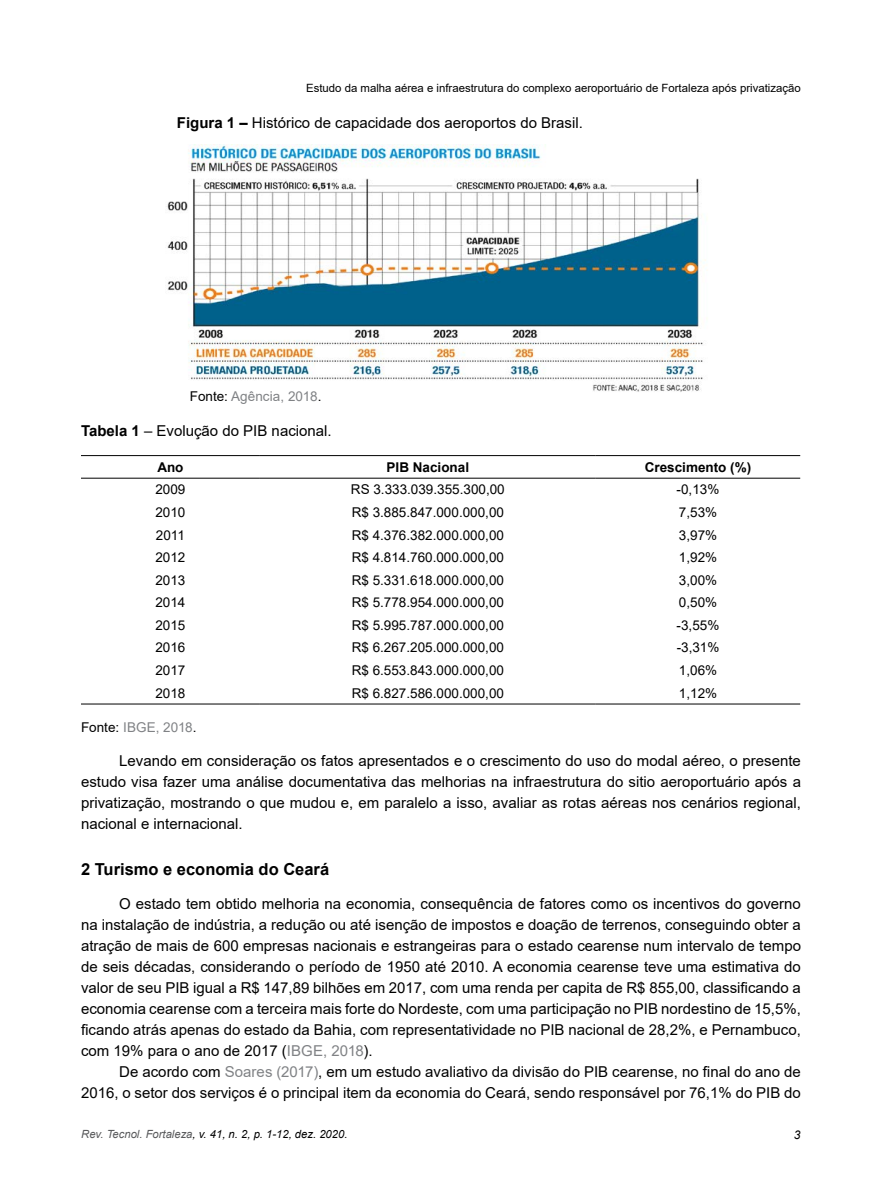
<style>
.page{position:relative;width:882px;height:1188px;background:#fff}
.page>*{position:absolute;margin:0;border:0;box-sizing:border-box;transform-origin:0 0}
.t1{font:700 16.5px "Arial";color:#000}
.t2{font:15px/21px "Arial";color:#000;text-align:justify}
.t3{font:13.5px "Arial";color:#000}
.t4{font:13.5px "Arial";color:#808285}
.t5{font:700 13.5px "Arial";color:#000}
.t6{font:italic 12px "Arial";color:#000}
.t7{font:11.4px "Arial";color:#000}
.t8{font:italic 11.25px "Arial";color:#000}
.s1{font-weight:700}
.s2{color:#000}
.s3{color:#808285}
.s4{color:#58595b}
</style>
<div class="page">
<img style="left:167px;top:144px;width:539px;height:248px">
<hr style="left:81px;top:455px;width:179px;height:1px;background:#000">
<hr style="left:260px;top:455px;width:336px;height:1px;background:#000">
<hr style="left:596px;top:455px;width:204px;height:1px;background:#000">
<hr style="left:81px;top:478px;width:179px;height:1px;background:#000">
<hr style="left:260px;top:478px;width:336px;height:1px;background:#000">
<hr style="left:596px;top:478px;width:204px;height:1px;background:#000">
<hr style="left:81px;top:704px;width:179px;height:1px;background:#000">
<hr style="left:260px;top:704px;width:336px;height:1px;background:#000">
<hr style="left:596px;top:704px;width:204px;height:1px;background:#000">
<p class="t7" style="left:306px;top:80px;width:496px">Estudo da malha aérea e infraestrutura do complexo aeroportuário de Fortaleza após privatização</p>
<p class="t2" style="left:177px;top:112px;width:407px"><span class="s1">Figura 1 –</span> Histórico de capacidade dos aeroportos do Brasil.</p>
<p class="t4" style="left:190px;top:387px;width:133px"><span class="s2">Fonte:</span> Agência, 2018<span class="s2">.</span></p>
<p class="t2" style="left:81px;top:421px;width:252px"><span class="s1">Tabela 1</span> – Evolução do PIB nacional.</p>
<p class="t5" style="left:157px;top:458px;width:28px">Ano</p>
<p class="t5" style="left:387px;top:458px;width:84px">PIB Nacional</p>
<p class="t5" style="left:645px;top:458px;width:108px">Crescimento (%)</p>
<p class="t3" style="left:155px;top:480px;width:32px">2009</p>
<p class="t3" style="left:351px;top:480px;width:155px">RS 3.333.039.355.300,00</p>
<p class="t3" style="left:677px;top:480px;width:44px">-0,13%</p>
<p class="t3" style="left:155px;top:503px;width:32px">2010</p>
<p class="t3" style="left:352px;top:503px;width:154px">R$ 3.885.847.000.000,00</p>
<p class="t3" style="left:679px;top:503px;width:40px">7,53%</p>
<p class="t3" style="left:156px;top:526px;width:31px">2011</p>
<p class="t3" style="left:352px;top:526px;width:154px">R$ 4.376.382.000.000,00</p>
<p class="t3" style="left:679px;top:526px;width:40px">3,97%</p>
<p class="t3" style="left:155px;top:548px;width:32px">2012</p>
<p class="t3" style="left:352px;top:548px;width:154px">R$ 4.814.760.000.000,00</p>
<p class="t3" style="left:679px;top:548px;width:40px">1,92%</p>
<p class="t3" style="left:155px;top:571px;width:32px">2013</p>
<p class="t3" style="left:352px;top:571px;width:154px">R$ 5.331.618.000.000,00</p>
<p class="t3" style="left:679px;top:571px;width:40px">3,00%</p>
<p class="t3" style="left:155px;top:593px;width:32px">2014</p>
<p class="t3" style="left:352px;top:593px;width:154px">R$ 5.778.954.000.000,00</p>
<p class="t3" style="left:679px;top:593px;width:40px">0,50%</p>
<p class="t3" style="left:155px;top:616px;width:32px">2015</p>
<p class="t3" style="left:352px;top:616px;width:154px">R$ 5.995.787.000.000,00</p>
<p class="t3" style="left:677px;top:616px;width:44px">-3,55%</p>
<p class="t3" style="left:155px;top:638px;width:32px">2016</p>
<p class="t3" style="left:352px;top:638px;width:154px">R$ 6.267.205.000.000,00</p>
<p class="t3" style="left:677px;top:638px;width:44px">-3,31%</p>
<p class="t3" style="left:155px;top:661px;width:32px">2017</p>
<p class="t3" style="left:352px;top:661px;width:154px">R$ 6.553.843.000.000,00</p>
<p class="t3" style="left:679px;top:661px;width:40px">1,06%</p>
<p class="t3" style="left:155px;top:684px;width:32px">2018</p>
<p class="t3" style="left:352px;top:684px;width:154px">R$ 6.827.586.000.000,00</p>
<p class="t3" style="left:679px;top:684px;width:40px">1,12%</p>
<p class="t4" style="left:81px;top:718px;width:117px"><span class="s2">Fonte:</span> IBGE, 2018<span class="s2">.</span></p>
<p class="t2" style="left:81px;top:750px;width:722px;text-indent:38px">Levando em consideração os fatos apresentados e o crescimento do uso do modal aéreo, o presente estudo visa fazer uma análise documentativa das melhorias na infraestrutura do sitio aeroportuário após a privatização, mostrando o que mudou e, em paralelo a isso, avaliar as rotas aéreas nos cenários regional, nacional e internacional.</p>
<p class="t1" style="left:81px;top:858px;width:250px">2 Turismo e economia do Ceará</p>
<p class="t2" style="left:81px;top:893px;width:721px;text-indent:38px">O estado tem obtido melhoria na economia, consequência de fatores como os incentivos do governo na instalação de indústria, a redução ou até isenção de impostos e doação de terrenos, conseguindo obter a atração de mais de 600 empresas nacionais e estrangeiras para o estado cearense num intervalo de tempo de seis décadas, considerando o período de 1950 até 2010. A economia cearense teve uma estimativa do valor de seu PIB igual a R$ 147,89 bilhões em 2017, com uma renda per capita de R$ 855,00, classificando a economia cearense com a terceira mais forte do Nordeste, com uma participação no PIB nordestino de 15,5%, ficando atrás apenas do estado da Bahia, com representatividade no PIB nacional de 28,2%, e Pernambuco, com 19% para o ano de 2017 (<span class="s3">IBGE, 2018</span>).</p>
<p class="t2" style="left:81px;top:1061px;width:721px;text-align:right">De acordo com <span class="s3">Soares (2017)</span>, em um estudo avaliativo da divisão do PIB cearense, no final do ano de<br>2016, o setor dos serviços é o principal item da economia do Ceará, sendo responsável por 76,1% do PIB do</p>
<p class="t8" style="left:81px;top:1127px;width:268px"><span class="s4">Rev. Tecnol. Fortaleza</span>, v. 41, n. 2, p. 1-12, dez. 2020.</p>
<p class="t6" style="left:794px;top:1127px;width:8px">3</p>
</div>
